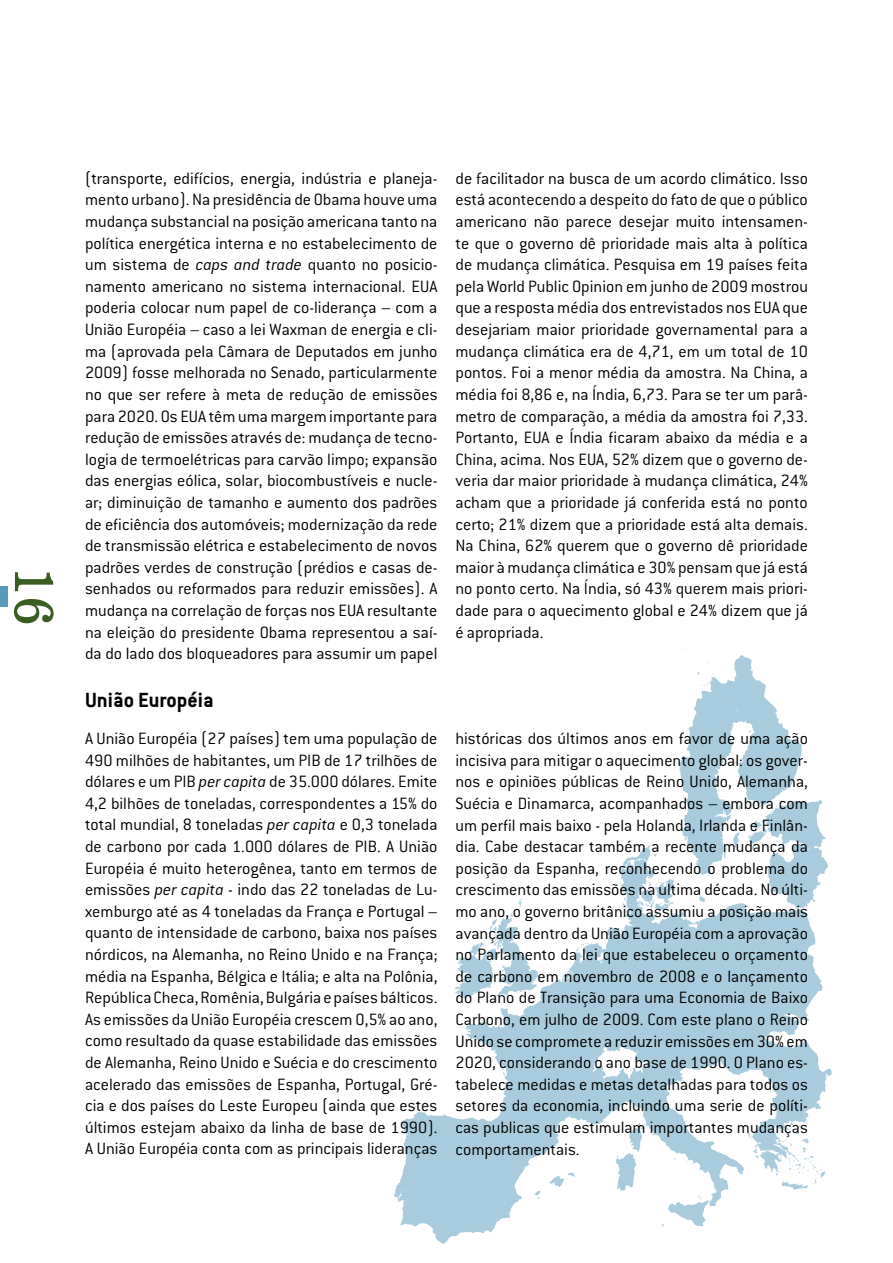
<style>
.page{position:relative;width:893px;height:1263px;background:#fff}
.page>*{position:absolute;margin:0;border:0;box-sizing:border-box;transform-origin:0 0}
.t1{font:52.5px "News 701 BT Roman A";color:#3a5e22}
.t2{font:700 22.5px "Conduit ITC";color:#000}
.t3{font:300 18px/21.6px "Conduit ITC";color:#000;text-align:justify}
.s1{font-style:italic}
</style>
<div class="page">
<div style="left:0;top:586px;width:7px;height:21px;background:#569bbe"></div>
<svg style="left:394px;top:649px;width:438px;height:595px"></svg>
<h1 class="t1" style="left:66px;top:567px;width:60px;rotate:90deg">16</h1>
<p class="t3" style="left:85px;top:167px;width:354px">(transporte, edifícios, energia, indústria e planeja&shy;mento urbano). Na presidência de Obama houve uma mudança substancial na posição americana tanto na política energética interna e no estabelecimento de um sistema de <span class="s1">caps and trade</span> quanto no posicio&shy;namento americano no sistema internacional. EUA poderia colocar num papel de co-liderança – com a União Européia – caso a lei Waxman de energia e cli&shy;ma (aprovada pela Câmara de Deputados em junho 2009) fosse melhorada no Senado, particularmente no que ser refere à meta de redução de emissões para 2020. Os EUA têm uma margem importante para redução de emissões através de: mudança de tecno&shy;logia de termoelétricas para carvão limpo; expansão das energias eólica, solar, biocombustíveis e nucle&shy;ar; diminuição de tamanho e aumento dos padrões de eficiência dos automóveis; modernização da rede de transmissão elétrica e estabelecimento de novos padrões verdes de construção (prédios e casas de&shy;senhados ou reformados para reduzir emissões). A mudança na correlação de forças nos EUA resultante na eleição do presidente Obama representou a saí&shy;da do lado dos bloqueadores para assumir um papel</p>
<p class="t3" style="left:455px;top:167px;width:354px">de facilitador na busca de um acordo climático. Isso está acontecendo a despeito do fato de que o público americano não parece desejar muito intensamen&shy;te que o governo dê prioridade mais alta à política de mudança climática. Pesquisa em 19 países feita pela World Public Opinion em junho de 2009 mostrou que a resposta média dos entrevistados nos EUA que desejariam maior prioridade governamental para a mudança climática era de 4,71, em um total de 10 pontos. Foi a menor média da amostra. Na China, a média foi 8,86 e, na Índia, 6,73. Para se ter um parâ&shy;metro de comparação, a média da amostra foi 7,33.<br>Portanto, EUA e Índia ficaram abaixo da média e a China, acima. Nos EUA, 52% dizem que o governo de&shy;veria dar maior prioridade à mudança climática, 24% acham que a prioridade já conferida está no ponto certo; 21% dizem que a prioridade está alta demais.<br>Na China, 62% querem que o governo dê prioridade maior à mudança climática e 30% pensam que já está no ponto certo. Na Índia, só 43% querem mais priori&shy;dade para o aquecimento global e 24% dizem que já é apropriada.</p>
<p class="t2" style="left:85px;top:687px;width:130px">União Européia</p>
<p class="t3" style="left:85px;top:728px;width:354px">A União Européia (27 países) tem uma população de 490 milhões de habitantes, um PIB de 17 trilhões de dólares e um PIB <span class="s1">per capita</span> de 35.000 dólares. Emite 4,2 bilhões de toneladas, correspondentes a 15% do total mundial, 8 toneladas <span class="s1">per capita</span> e 0,3 tonelada de carbono por cada 1.000 dólares de PIB. A União Européia é muito heterogênea, tanto em termos de emissões <span class="s1">per capita</span> - indo das 22 toneladas de Lu&shy;xemburgo até as 4 toneladas da França e Portugal – quanto de intensidade de carbono, baixa nos países nórdicos, na Alemanha, no Reino Unido e na França; média na Espanha, Bélgica e Itália; e alta na Polônia, República Checa, Romênia, Bulgária e países bálticos.<br>As emissões da União Européia crescem 0,5% ao ano, como resultado da quase estabilidade das emissões de Alemanha, Reino Unido e Suécia e do crescimento acelerado das emissões de Espanha, Portugal, Gré&shy;cia e dos países do Leste Europeu (ainda que estes últimos estejam abaixo da linha de base de 1990).<br>A União Européia conta com as principais lideranças</p>
<p class="t3" style="left:455px;top:728px;width:354px">históricas dos últimos anos em favor de uma ação incisiva para mitigar o aquecimento global: os gover&shy;nos e opiniões públicas de Reino Unido, Alemanha, Suécia e Dinamarca, acompanhados – embora com um perfil mais baixo - pela Holanda, Irlanda e Finlân&shy;dia. Cabe destacar também a recente mudança da posição da Espanha, reconhecendo o problema do crescimento das emissões na ultima década. No últi&shy;mo ano, o governo britânico assumiu a posição mais avançada dentro da União Européia com a aprovação no Parlamento da lei que estabeleceu o orçamento de carbono em novembro de 2008 e o lançamento do Plano de Transição para uma Economia de Baixo Carbono, em julho de 2009. Com este plano o Reino Unido se compromete a reduzir emissões em 30% em 2020, considerando o ano base de 1990. O Plano es&shy;tabelece medidas e metas detalhadas para todos os setores da economia, incluindo uma serie de políti&shy;cas publicas que estimulam importantes mudanças comportamentais.</p>
</div>
